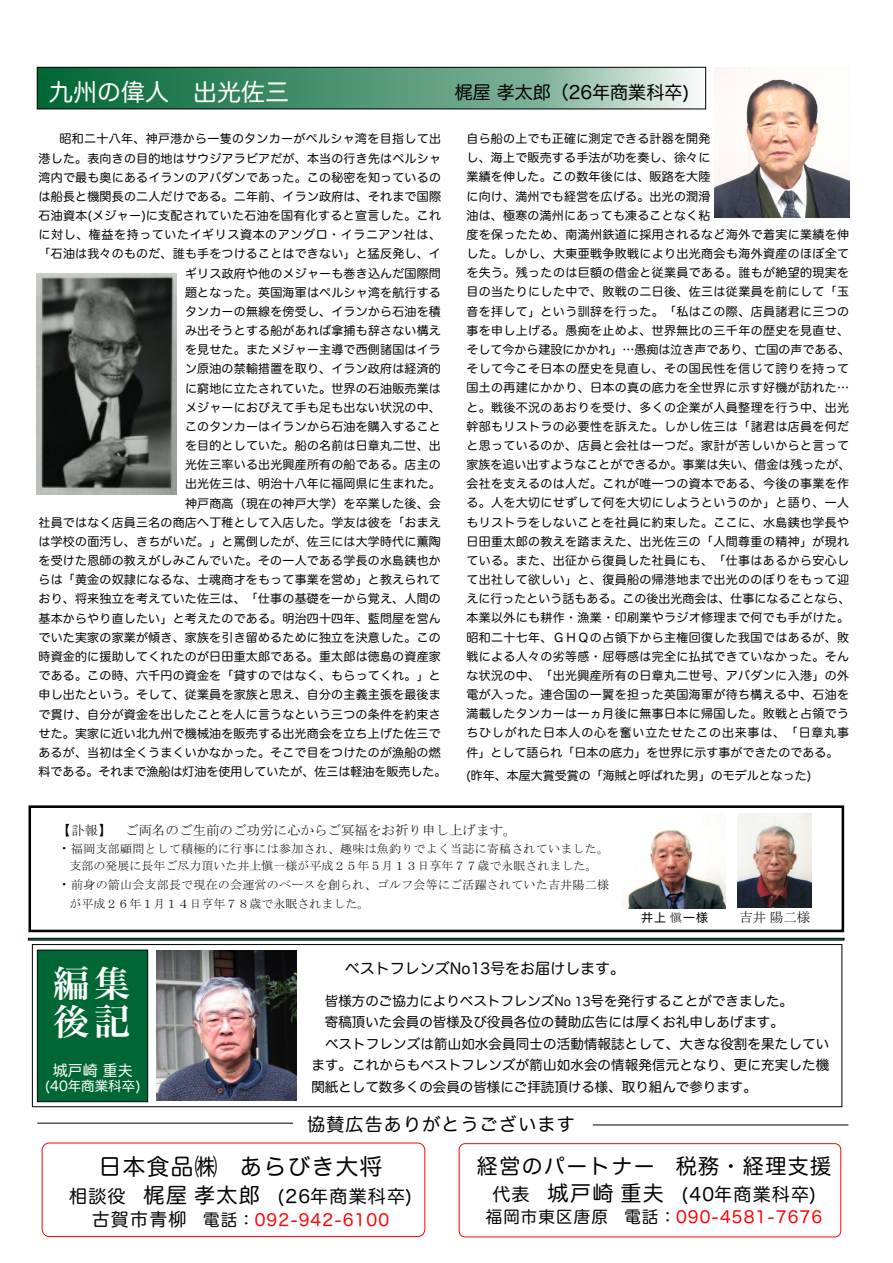
<style>
.page{position:relative;width:893px;height:1263px;background:#fff}
.page>*{position:absolute;margin:0;border:0;box-sizing:border-box;transform-origin:0 0}
.t1{font:36px/38.5px "Hira Min Pro W6";color:#fff}
.t2{font:24px "Hira Maru Pro W4";color:#fff}
.t3{font:22.5px "Hira Maru Pro W4";letter-spacing:.065em;color:#000}
.t4{font:21px "Hira Maru Pro W4";letter-spacing:.065em;color:#000}
.t5{font:18px "Hira Maru Pro W4";letter-spacing:.065em;color:#000}
.t6{font:18px "Hira Maru Pro W4";color:#000}
.t7{font:16.5px "Hira Maru Pro W4";letter-spacing:.065em;color:#f00}
.t8{font:15px "Hira Maru Pro W4";color:#000}
.t9{font:15px "Hira Maru Pro W4";color:#fff}
.t10{font:13.5px "Hira Maru Pro W4";color:#000}
.t11{font:13.5px "MS Mincho";color:#000}
.t12{font:13.5px "Hira Maru Pro W4";color:#fff}
.t13{font:12px/19.2px "Hira Maru Pro W4";letter-spacing:.015em;color:#000}
.t14{font:12px/16.5px "MS Mincho";color:#000}
.t15{font:12px/18.3px "MS Mincho";letter-spacing:.02em;color:#000}
.t16{font:12px "Hira Maru Pro W4";letter-spacing:.05em;color:#000}
.s1{font-size:13.5px}
.s2{font-family:"MS Mincho"}
.s3{font-size:12px}
.s4{font-size:21px}
.s5{font-size:18px;color:#000}
.s6{color:#000}
</style>
<div class="page">
<div style="left:32px;top:944px;width:810px;height:163px;border:1px solid #000"></div>
<hr style="left:37px;top:1123px;width:256px;height:1px;background:#000">
<hr style="left:593px;top:1124px;width:255px;height:1px;background:#000">
<div style="left:37px;top:949px;width:112px;height:153px;background:#063"></div>
<svg style="left:28px;top:937px;width:817px;height:4px;background:#4b6858"></svg>
<div style="left:459px;top:1143px;width:382px;height:94px;border:1px solid #f00;border-radius:6px"></div>
<svg style="left:39px;top:69px;width:657px;height:38px;background:#5b9c7c"></svg>
<div style="left:37px;top:67px;width:669px;height:42px;border:1px solid #000"></div>
<img style="left:36px;top:273px;width:141px;height:221px">
<div style="left:28px;top:805px;width:816px;height:127px;border:3px solid #000"></div>
<div style="left:42px;top:1142px;width:383px;height:95px;border:1px solid #f00;border-radius:7px"></div>
<img style="left:621px;top:829px;width:105px;height:79px">
<img style="left:737px;top:813px;width:75px;height:94px">
<img style="left:715px;top:68px;width:135px;height:150px">
<img style="left:156px;top:951px;width:140px;height:149px">
<h2 class="t2" style="left:49px;top:80px;width:241px">九州の偉人　出光佐三</h2>
<h3 class="t6" style="left:455px;top:83px;width:236px">梶屋孝太郎（26年商業科卒)</h3>
<p class="t13" style="left:60px;top:129px;width:383px">昭和二十八年、神戸港から一隻のタンカーがペルシャ湾を目指して出</p>
<p class="t13" style="left:39px;top:148px;width:404px">港した。表向きの目的地はサウジアラビアだが、本当の行き先はペルシャ</p>
<p class="t13" style="left:39px;top:168px;width:404px">湾内で最も奥にあるイランのアバダンであった。この秘密を知っているの</p>
<p class="t13" style="left:39px;top:187px;width:404px">は船長と機関長の二人だけである。二年前、イラン政府は、それまで国際</p>
<p class="t13" style="left:39px;top:206px;width:404px">石油資本(メジャー)に支配されていた石油を国有化すると宣言した。これ</p>
<p class="t16" style="left:39px;top:229px;width:404px">に対し、権益を持っていたイギリス資本のアングロ・イラニアン社は、</p>
<p class="t13" style="left:39px;top:244px;width:404px">「石油は我々のものだ、誰も手をつけることはできない」と猛反発し、イ</p>
<p class="t13" style="left:185px;top:263px;width:257px">ギリス政府や他のメジャーも巻き込んだ国際問</p>
<p class="t13" style="left:185px;top:283px;width:257px">題となった。英国海軍はペルシャ湾を航行する</p>
<p class="t13" style="left:185px;top:302px;width:257px">タンカーの無線を傍受し、イランから石油を積</p>
<p class="t13" style="left:185px;top:321px;width:257px">み出そうとする船があれば拿捕も辞さない構え</p>
<p class="t13" style="left:185px;top:340px;width:257px">を見せた。またメジャー主導で西側諸国はイラ</p>
<p class="t13" style="left:185px;top:359px;width:257px">ン原油の禁輸措置を取り、イラン政府は経済的</p>
<p class="t13" style="left:185px;top:378px;width:257px">に窮地に立たされていた。世界の石油販売業は</p>
<p class="t13" style="left:185px;top:398px;width:257px">メジャーにおびえて手も足も出ない状況の中、</p>
<p class="t13" style="left:185px;top:417px;width:257px">このタンカーはイランから石油を購入すること</p>
<p class="t13" style="left:185px;top:436px;width:257px">を目的としていた。船の名前は日章丸二世、出</p>
<p class="t13" style="left:185px;top:455px;width:257px">光佐三率いる出光興産所有の船である。店主の</p>
<p class="t13" style="left:185px;top:474px;width:257px">出光佐三は、明治十八年に福岡県に生まれた。</p>
<p class="t13" style="left:185px;top:493px;width:257px">神戸商高（現在の神戸大学）を卒業した後、会</p>
<p class="t13" style="left:39px;top:513px;width:404px">社員ではなく店員三名の商店へ丁稚として入店した。学友は彼を「おまえ</p>
<p class="t13" style="left:39px;top:532px;width:404px">は学校の面汚し、きちがいだ。」と罵倒したが、佐三には大学時代に薫陶</p>
<p class="t13" style="left:39px;top:551px;width:404px">を受けた恩師の教えがしみこんでいた。その一人である学長の水島銕也か</p>
<p class="t13" style="left:39px;top:570px;width:404px">らは「黄金の奴隷になるな、士魂商才をもって事業を営め」と教えられて</p>
<p class="t13" style="left:39px;top:589px;width:404px">おり、将来独立を考えていた佐三は、「仕事の基礎を一から覚え、人間の</p>
<p class="t13" style="left:39px;top:608px;width:404px">基本からやり直したい」と考えたのである。明治四十四年、藍問屋を営ん</p>
<p class="t13" style="left:39px;top:628px;width:404px">でいた実家の家業が傾き、家族を引き留めるために独立を決意した。この</p>
<p class="t13" style="left:38px;top:647px;width:404px">時資金的に援助してくれたのが日田重太郎である。重太郎は徳島の資産家</p>
<p class="t13" style="left:38px;top:666px;width:404px">である。この時、六千円の資金を「貸すのではなく、もらってくれ。」と</p>
<p class="t13" style="left:38px;top:685px;width:404px">申し出たという。そして、従業員を家族と思え、自分の主義主張を最後ま</p>
<p class="t13" style="left:38px;top:704px;width:404px">で貫け、自分が資金を出したことを人に言うなという三つの条件を約束さ</p>
<p class="t13" style="left:38px;top:723px;width:404px">せた。実家に近い北九州で機械油を販売する出光商会を立ち上げた佐三で</p>
<p class="t13" style="left:38px;top:743px;width:404px">あるが、当初は全くうまくいかなかった。そこで目をつけたのが漁船の燃</p>
<p class="t13" style="left:38px;top:762px;width:409px">料である。それまで漁船は灯油を使用していたが、佐三は軽油を販売した。</p>
<p class="t13" style="left:466px;top:129px;width:386px">自ら船の上でも正確に測定できる計器を開発<br>し、海上で販売する手法が功を奏し、徐々に<br>業績を伸した。この数年後には、販路を大陸<br>に向け、満州でも経営を広げる。出光の潤滑<br>油は、極寒の満州にあっても凍ることなく粘<br>度を保ったため、南満州鉄道に採用されるなど海外で着実に業績を伸した。しかし、大東亜戦争敗戦により出光商会も海外資産のほぼ全てを失う。残ったのは巨額の借金と従業員である。誰もが絶望的現実を目の当たりにした中で、敗戦の二日後、佐三は従業員を前にして「玉音を拝して」という訓辞を行った。「私はこの際、店員諸君に三つの事を申し上げる。愚痴を止めよ、世界無比の三千年の歴史を見直せ、そして今から建設にかかれ」…愚痴は泣き声であり、亡国の声である、そして今こそ日本の歴史を見直し、その国民性を信じて誇りを持って国土の再建にかかり、日本の真の底力を全世界に示す好機が訪れた…と。戦後不況のあおりを受け、多くの企業が人員整理を行う中、出光幹部もリストラの必要性を訴えた。しかし佐三は「諸君は店員を何だと思っているのか、店員と会社は一つだ。家計が苦しいからと言って家族を追い出すようなことができるか。事業は失い、借金は残ったが、会社を支えるのは人だ。これが唯一つの資本である、今後の事業を作る。人を大切にせずして何を大切にしようというのか」と語り、一人もリストラをしないことを社員に約束した。ここに、水島銕也学長や日田重太郎の教えを踏まえた、出光佐三の「人間尊重の精神」が現れている。また、出征から復員した社員にも、「仕事はあるから安心して出社して欲しい」と、復員船の帰港地まで出光ののぼりをもって迎えに行ったという話もある。この後出光商会は、仕事になることなら、本業以外にも耕作・漁業・印刷業やラジオ修理まで何でも手がけた。昭和二十七年、ＧＨＱの占領下から主権回復した我国ではあるが、敗戦による人々の劣等感・屈辱感は完全に払拭できていなかった。そんな状況の中、「出光興産所有の日章丸二世号、アバダンに入港」の外電が入った。連合国の一翼を担った英国海軍が待ち構える中、石油を満載したタンカーは一ヵ月後に無事日本に帰国した。敗戦と占領でうちひしがれた日本人の心を奮い立たせたこの出来事は、「日章丸事件」として語られ「日本の底力」を世界に示す事ができたのである。</p>
<p class="t13" style="left:466px;top:765px;width:346px">(昨年、本屋大賞受賞の「海賊と呼ばれた男」のモデルとなった)</p>
<p class="t11" style="left:98px;top:823px;width:15px">】</p>
<p class="t11" style="left:58px;top:823px;width:460px">【訃報 　ご両名のご生前のご功労に心からご冥福をお祈り申し上げます。</p>
<p class="t14" style="left:58px;top:840px;width:553px"><span class="s1">・</span>福岡支部顧問として積極的に行事には参加され、趣味は魚釣りでよく当誌に寄稿されていました。　支部の発展に長年ご尽力頂いた井上愼一様が平成２５年５月１３日享年７７歳で永眠されました。</p>
<p class="t15" style="left:58px;top:876px;width:553px"><span class="s1">・</span>前身の箭山会支部長で現在の会運営のベースを創られ、ゴルフ会等にご活躍されていた吉井陽二様　が平成２６年１月１４日亨年７８歳で永眠されました。</p>
<p class="t13" style="left:641px;top:907px;width:68px">井上<span class="s2">愼</span>一様</p>
<p class="t11" style="left:739px;top:910px;width:73px">吉井陽二様</p>
<h1 class="t1" style="left:54px;top:963px;width:78px">編集後記</h1>
<p class="t9" style="left:53px;top:1063px;width:81px">城戸崎重夫</p>
<p class="t12" style="left:45px;top:1079px;width:96px">(40年商業科卒)</p>
<p class="t8" style="left:345px;top:960px;width:282px">ベストフレンズNo13号をお届けします。</p>
<p class="t10" style="left:311px;top:994px;width:483px">　皆様方のご協力によりベストフレンズ<span class="s3">No 13</span>号を発行することができました。</p>
<p class="t10" style="left:311px;top:1015px;width:474px">　寄稿頂いた会員の皆様及び役員各位の賛助広告には厚くお礼申しあげます。</p>
<p class="t10" style="left:325px;top:1037px;width:506px">ベストフレンズは箭山如水会員同士の活動情報誌として、大きな役割を果たしてい</p>
<p class="t10" style="left:311px;top:1058px;width:519px">ます。これからもベストフレンズが箭山如水会の情報発信元となり、更に充実した機</p>
<p class="t10" style="left:311px;top:1080px;width:447px">関紙として数多くの会員の皆様にご拝読頂ける様、取り組んで参ります。</p>
<h3 class="t5" style="left:307px;top:1115px;width:269px">協賛広告ありがとうございます</h3>
<h3 class="t3" style="left:99px;top:1155px;width:285px">日本食品㈱　あらびき大将</h3>
<h3 class="t5" style="left:69px;top:1187px;width:344px">相談役　<span class="s4">梶屋孝太郎</span> (26年商業科卒)</h3>
<h3 class="t7" style="left:92px;top:1212px;width:299px"><span class="s5">古賀市青柳</span><span class="s6">　電話：</span>092-942-6100</h3>
<h3 class="t4" style="left:477px;top:1155px;width:356px">経営のパートナー　税務・経理支援</h3>
<h3 class="t5" style="left:492px;top:1185px;width:325px">代表　<span class="s4">城戸崎重夫</span> (40年商業科卒)</h3>
<h3 class="t7" style="left:486px;top:1208px;width:338px"><span class="s6">福岡市東区唐原　電話：</span>090-4581-7676</h3>
</div>
